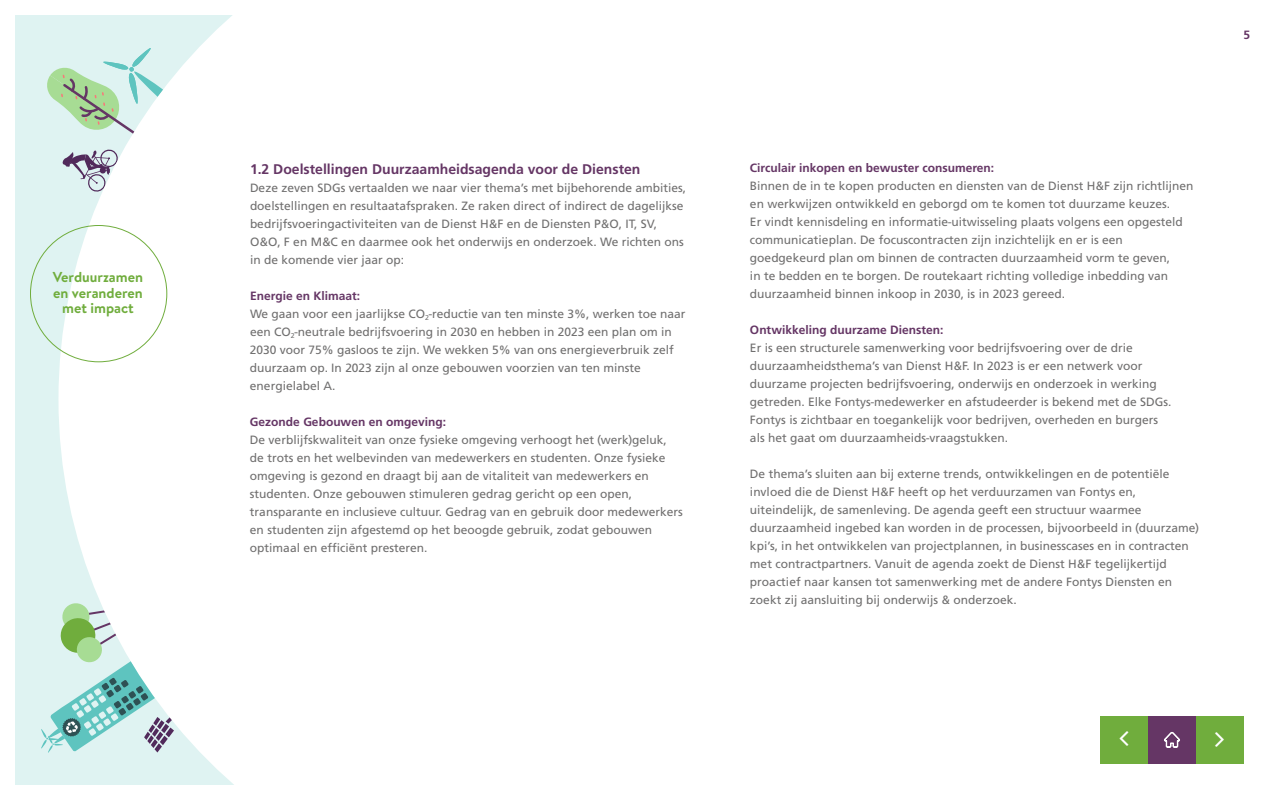
<style>
.page{position:relative;width:1280px;height:800px;background:#fff}
.page>*{position:absolute;margin:0;border:0;box-sizing:border-box;transform-origin:0 0}
.t1{font:700 14.4px/15.4px "Brandon Text";color:#70ad3d;text-align:center}
.t2{font:700 14px "Fontys Frutiger";color:#653665}
.t3{font:12px/18px "Fontys Frutiger Roman";color:#706f6f}
.t4{font:700 12px "Fontys Frutiger";color:#653665}
</style>
<div class="page">
<div style="left:15px;top:15px;width:382px;height:769px;background:#dff3f2"></div>
<svg style="left:47px;top:69px;width:11px;height:33px"></svg>
<svg style="left:41px;top:710px;width:17px;height:43px"></svg>
<svg style="left:58px;top:15px;width:339px;height:770px;background:#f5faf9"></svg>
<div style="left:1196px;top:716px;width:48px;height:47px;background:#70ad3d"></div>
<div style="left:1100px;top:716px;width:48px;height:47px;background:#70ad3d"></div>
<div style="left:1148px;top:716px;width:48px;height:47px;background:#653665"></div>
<svg style="left:1164px;top:732px;width:16px;height:16px"></svg>
<p class="t1" style="left:53px;top:269px;width:92px">Verduurzamen en veranderen met impact</p>
<p class="t2" style="left:250px;top:161px;width:392px">1.2 Doelstellingen Duurzaamheidsagenda voor de Diensten</p>
<p class="t3" style="left:250px;top:179px;width:438px">Deze zeven SDGs vertaalden we naar vier thema’s met bijbehorende ambities, doelstellingen en resultaatafspraken. Ze raken direct of indirect de dagelijkse bedrijfsvoeringactiviteiten van de Dienst H&amp;F en de Diensten P&amp;O, IT, SV, O&amp;O, F en M&amp;C en daarmee ook het onderwijs en onderzoek. We richten ons in de komende vier jaar op:</p>
<p class="t4" style="left:250px;top:289px;width:112px">Energie en Klimaat:</p>
<p class="t3" style="left:250px;top:305px;width:437px">We gaan voor een jaarlijkse CO<sub>2</sub>-reductie van ten minste 3%, werken toe naar een CO<sub>2</sub>-neutrale bedrijfsvoering in 2030 en hebben in 2023 een plan om in 2030 voor 75% gasloos te zijn. We wekken 5% van ons energieverbruik zelf duurzaam op. In 2023 zijn al onze gebouwen voorzien van ten minste energielabel A.</p>
<p class="t4" style="left:250px;top:415px;width:198px">Gezonde Gebouwen en omgeving:</p>
<p class="t3" style="left:250px;top:431px;width:434px">De verblijfskwaliteit van onze fysieke omgeving verhoogt het (werk)geluk, de trots en het welbevinden van medewerkers en studenten. Onze fysieke omgeving is gezond en draagt bij aan de vitaliteit van medewerkers en studenten. Onze gebouwen stimuleren gedrag gericht op een open, transparante en inclusieve cultuur. Gedrag van en gebruik door medewerkers en studenten zijn afgestemd op het beoogde gebruik, zodat gebouwen optimaal en efficiënt presteren.</p>
<p class="t4" style="left:1243px;top:28px;width:8px">5</p>
<p class="t4" style="left:750px;top:161px;width:246px">Circulair inkopen en bewuster consumeren:</p>
<p class="t3" style="left:750px;top:177px;width:445px">Binnen de in te kopen producten en diensten van de Dienst H&amp;F zijn richtlijnen en werkwijzen ontwikkeld en geborgd om te komen tot duurzame keuzes.<br>Er vindt kennisdeling en informatie-uitwisseling plaats volgens een opgesteld communicatieplan. De focuscontracten zijn inzichtelijk en er is een goedgekeurd plan om binnen de contracten duurzaamheid vorm te geven,<br>in te bedden en te borgen. De routekaart richting volledige inbedding van duurzaamheid binnen inkoop in 2030, is in 2023 gereed.</p>
<p class="t4" style="left:750px;top:323px;width:195px">Ontwikkeling duurzame Diensten:</p>
<p class="t3" style="left:750px;top:339px;width:423px">Er is een structurele samenwerking voor bedrijfsvoering over de drie duurzaamheidsthema’s van Dienst H&amp;F. In 2023 is er een netwerk voor duurzame projecten bedrijfsvoering, onderwijs en onderzoek in werking getreden. Elke Fontys-medewerker en afstudeerder is bekend met de SDGs.<br>Fontys is zichtbaar en toegankelijk voor bedrijven, overheden en burgers als het gaat om duurzaamheids-vraagstukken.</p>
<p class="t3" style="left:750px;top:465px;width:450px">De thema’s sluiten aan bij externe trends, ontwikkelingen en de potentiële invloed die de Dienst H&amp;F heeft op het verduurzamen van Fontys en, uiteindelijk, de samenleving. De agenda geeft een structuur waarmee duurzaamheid ingebed kan worden in de processen, bijvoorbeeld in (duurzame) kpi’s, in het ontwikkelen van projectplannen, in businesscases en in contracten met contractpartners. Vanuit de agenda zoekt de Dienst H&amp;F tegelijkertijd proactief naar kansen tot samenwerking met de andere Fontys Diensten en zoekt zij aansluiting bij onderwijs &amp; onderzoek.</p>
</div>
